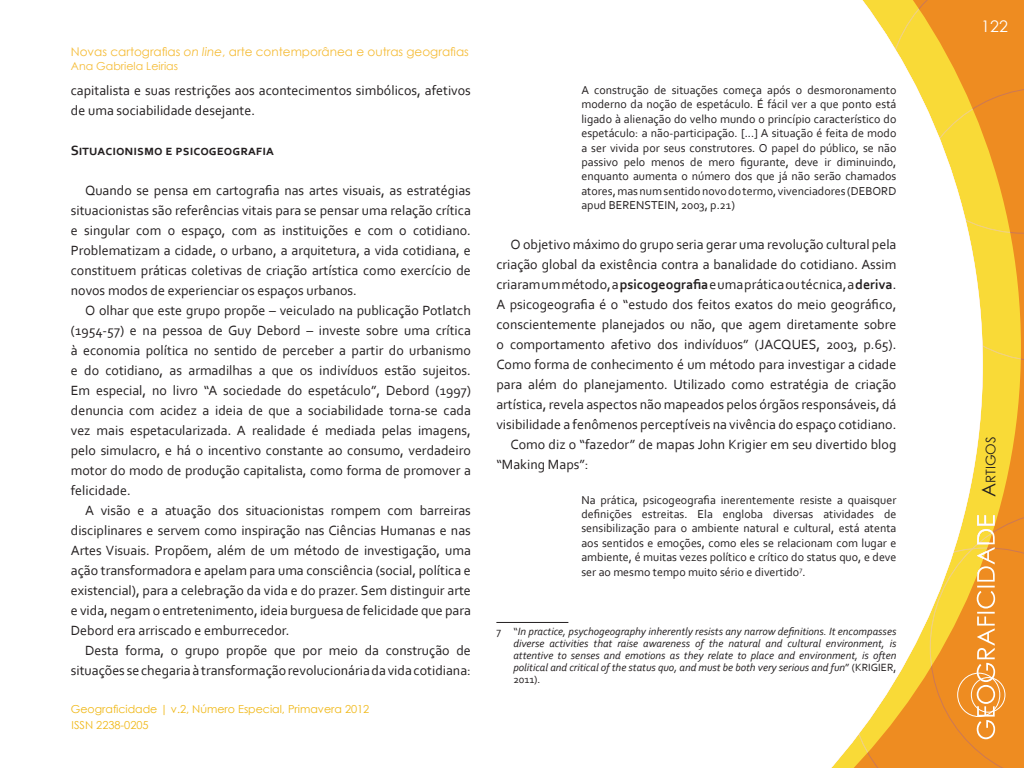
<style>
.page{position:relative;width:1024px;height:768px;background:#fff}
.page>*{position:absolute;margin:0;border:0;box-sizing:border-box;transform-origin:0 0}
.t1{font:16px "Century Gothic";color:#fff}
.corpo{font:14px/20px "Corbel";color:#231f20;text-align:justify}
.Título_N_1{font:700 14px "Corbel";letter-spacing:.04em;color:#231f20}
.t2{font:13.3px "Century Gothic";color:#231f20}
.citacao{font:12px/14.4px "Corbel";color:#231f20;text-align:justify}
.t3{font:12px "Century Gothic";color:#f5bc37}
.Texto_de_nota_de_rod{font:italic 11px/12.1px "Corbel";color:#231f20;text-align:justify}
.t4{font:11px "Century Gothic";color:#f0b817}
.t5{font:11px "Century Gothic";color:#f5bc37}
.s1{font-style:italic}
.s2{font-weight:700}
.s3{font-style:normal}
.s4{font-size:19px}
</style>
<div class="page">
<svg style="left:1021px;top:87px;width:3px;height:275px"></svg>
<svg style="left:1021px;top:510px;width:3px;height:258px"></svg>
<svg style="left:568px;top:0;width:453px;height:768px"></svg>
<hr style="left:496px;top:622px;width:72px;height:1px;background:#231f20">
<p class="t3" style="left:71px;top:44px;width:400px">Novas cartografias <span class="s1">on line</span>, arte contemporânea e outras geografias</p>
<p class="t5" style="left:71px;top:58px;width:109px">Ana Gabriela Leirias</p>
<p class="corpo" style="left:71px;top:80px;width:402px">capitalista e suas restrições aos acontecimentos simbólicos, afetivos de uma sociabilidade desejante.</p>
<p class="Título_N_1" style="left:71px;top:142px;width:204px">Situacionismo e psicogeografia</p>
<p class="corpo" style="left:71px;top:180px;width:402px;text-indent:14px">Quando se pensa em cartografia nas artes visuais, as estratégias situacionistas são referências vitais para se pensar uma relação crítica e singular com o espaço, com as instituições e com o cotidiano.<br>Problematizam a cidade, o urbano, a arquitetura, a vida cotidiana, e constituem práticas coletivas de criação artística como exercício de novos modos de experienciar os espaços urbanos.</p>
<p class="corpo" style="left:71px;top:300px;width:402px;text-indent:14px">O olhar que este grupo propõe – veiculado na publicação Potlatch (1954-57) e na pessoa de Guy Debord – investe sobre uma crítica à economia política no sentido de perceber a partir do urbanismo e do cotidiano, as armadilhas a que os indivíduos estão sujeitos.<br>Em especial, no livro “A sociedade do espetáculo”, Debord (1997) denuncia com acidez a ideia de que a sociabilidade torna-se cada vez mais espetacularizada. A realidade é mediada pelas imagens, pelo simulacro, e há o incentivo constante ao consumo, verdadeiro motor do modo de produção capitalista, como forma de promover a felicidade.</p>
<p class="corpo" style="left:71px;top:500px;width:402px;text-indent:14px">A visão e a atuação dos situacionistas rompem com barreiras disciplinares e servem como inspiração nas Ciências Humanas e nas Artes Visuais. Propõem, além de um método de investigação, uma ação transformadora e apelam para uma consciência (social, política e existencial), para a celebração da vida e do prazer. Sem distinguir arte e vida, negam o entretenimento, ideia burguesa de felicidade que para Debord era arriscado e emburrecedor.</p>
<p class="corpo" style="left:71px;top:640px;width:402px;text-align:right">Desta forma, o grupo propõe que por meio da construção de situações se chegaria à transformação revolucionária da vida cotidiana:</p>
<p class="t4" style="left:71px;top:702px;width:300px">Geograficidade | v.2, Número Especial, Primavera 2012</p>
<p class="t4" style="left:72px;top:717px;width:79px">ISSN 2238-0205</p>
<p class="citacao" style="left:581px;top:82px;width:317px">A construção de situações começa após o desmoronamento moderno da noção de espetáculo. É fácil ver a que ponto está ligado à alienação do velho mundo o princípio característico do espetáculo: a não-participação. [...] A situação é feita de modo a ser vivida por seus construtores. O papel do público, se não passivo pelo menos de mero figurante, deve ir diminuindo, enquanto aumenta o número dos que já não serão chamados atores, mas num sentido novo do termo, vivenciadores (DEBORD apud BERENSTEIN, 2003, p.21)</p>
<p class="corpo" style="left:496px;top:234px;width:402px;text-indent:14px">O objetivo máximo do grupo seria gerar uma revolução cultural pela criação global da existência contra a banalidade do cotidiano. Assim criaram um método, a <span class="s2">psicogeografia</span> e uma prática ou técnica, a <span class="s2">deriva</span>.<br>A psicogeografia é o “estudo dos feitos exatos do meio geográfico, conscientemente planejados ou não, que agem diretamente sobre o comportamento afetivo dos indivíduos” (JACQUES, 2003, p.65).<br>Como forma de conhecimento é um método para investigar a cidade para além do planejamento. Utilizado como estratégia de criação artística, revela aspectos não mapeados pelos órgãos responsáveis, dá visibilidade a fenômenos perceptíveis na vivência do espaço cotidiano.</p>
<p class="corpo" style="left:496px;top:434px;width:402px;text-indent:14px">Como diz o “fazedor” de mapas John Krigier em seu divertido blog “Making Maps”:</p>
<p class="citacao" style="left:581px;top:492px;width:317px">Na prática, psicogeografia inerentemente resiste a quaisquer definições estreitas. Ela engloba diversas atividades de sensibilização para o ambiente natural e cultural, está atenta aos sentidos e emoções, como eles se relacionam com lugar e ambiente, é muitas vezes político e crítico do status quo, e deve ser ao mesmo tempo muito sério e divertido<sup>7</sup>.</p>
<p class="Texto_de_nota_de_rod" style="left:513px;top:625px;width:385px;text-indent:-17px"><span class="s3">7 “</span>In practice, psychogeography inherently resists any narrow definitions. It encompasses diverse activities that raise awareness of the natural and cultural environment, is attentive to senses and emotions as they relate to place and environment, is often political and critical of the status quo, and must be both very serious and fun<span class="s3">” (KRIGIER, 2011).</span></p>
<p class="t1" style="left:981px;top:15px;width:28px">122</p>
<p class="t2" style="left:981px;top:497px;width:62px;rotate:-90deg"><span class="s4">A</span>rtigos</p>
</div>
